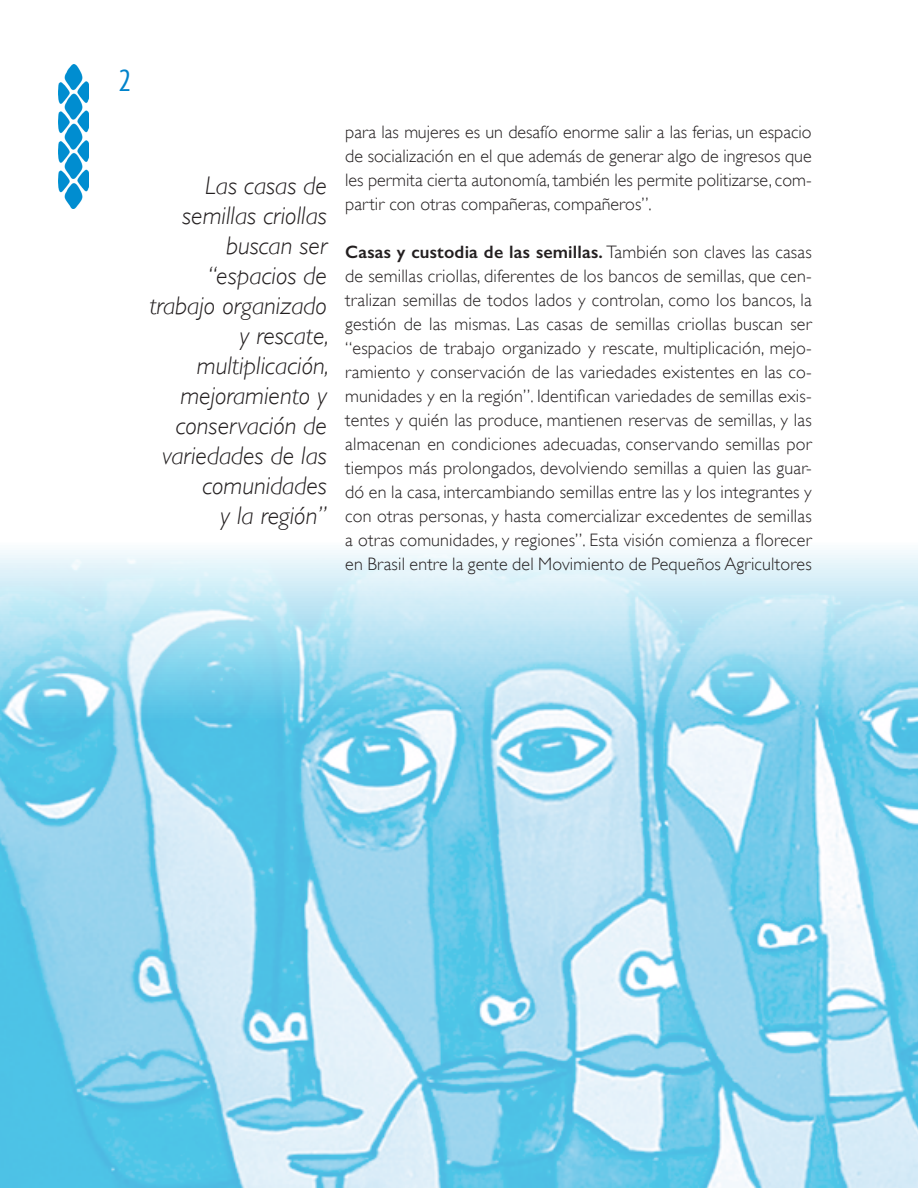
<style>
.page{position:relative;width:918px;height:1188px;background:#fff}
.page>*{position:absolute;margin:0;border:0;box-sizing:border-box;transform-origin:0 0}
.t1{font:condensed 30px "PT Sans";color:#0083cb}
.balazo{font:italic 300 25.5px/30px "Gill Sans";color:#231f20;text-align:right}
.cuerpo{font:300 18px/24px "Gill Sans";letter-spacing:.01em;color:#231f20;text-align:justify}
.s1{font-weight:600}
</style>
<div class="page">
<img style="left:58px;top:65px;width:30px;height:143px">
<img style="left:0;top:550px;width:918px;height:638px">
<h1 class="t1" style="left:118px;top:61px;width:15px">2</h1>
<p class="balazo" style="left:149px;top:170px;width:181px">Las casas de semillas criollas buscan ser “espacios de trabajo organizado y rescate, multiplicación, mejoramiento y conservación de variedades de las comunidades<br>y la región”</p>
<p class="cuerpo" style="left:345px;top:120px;width:468px">para las mujeres es un desafío enorme salir a las ferias, un espacio de socialización en el que además de generar algo de ingresos que les permita cierta autonomía, también les permite politizarse, com&shy;partir con otras compañeras, compañeros”.</p>
<p class="cuerpo" style="left:345px;top:240px;width:468px"><span class="s1">Casas y custodia de las semillas.</span> También son claves las casas de semillas criollas, diferentes de los bancos de semillas, que cen&shy;tralizan semillas de todos lados y controlan, como los bancos, la gestión de las mismas. Las casas de semillas criollas buscan ser “espacios de trabajo organizado y rescate, multiplicación, mejo&shy;ramiento y conservación de las variedades existentes en las co&shy;munidades y en la región”. Identifican variedades de semillas exis&shy;tentes y quién las produce, mantienen reservas de semillas, y las almacenan en condiciones adecuadas, conservando semillas por tiempos más prolongados, devolviendo semillas a quien las guar&shy;dó en la casa, intercambiando semillas entre las y los integrantes y con otras personas, y hasta comercializar excedentes de semillas a otras comunidades, y regiones”. Esta visión comienza a florecer en Brasil entre la gente del Movimiento de Pequeños Agricultores</p>
</div>
